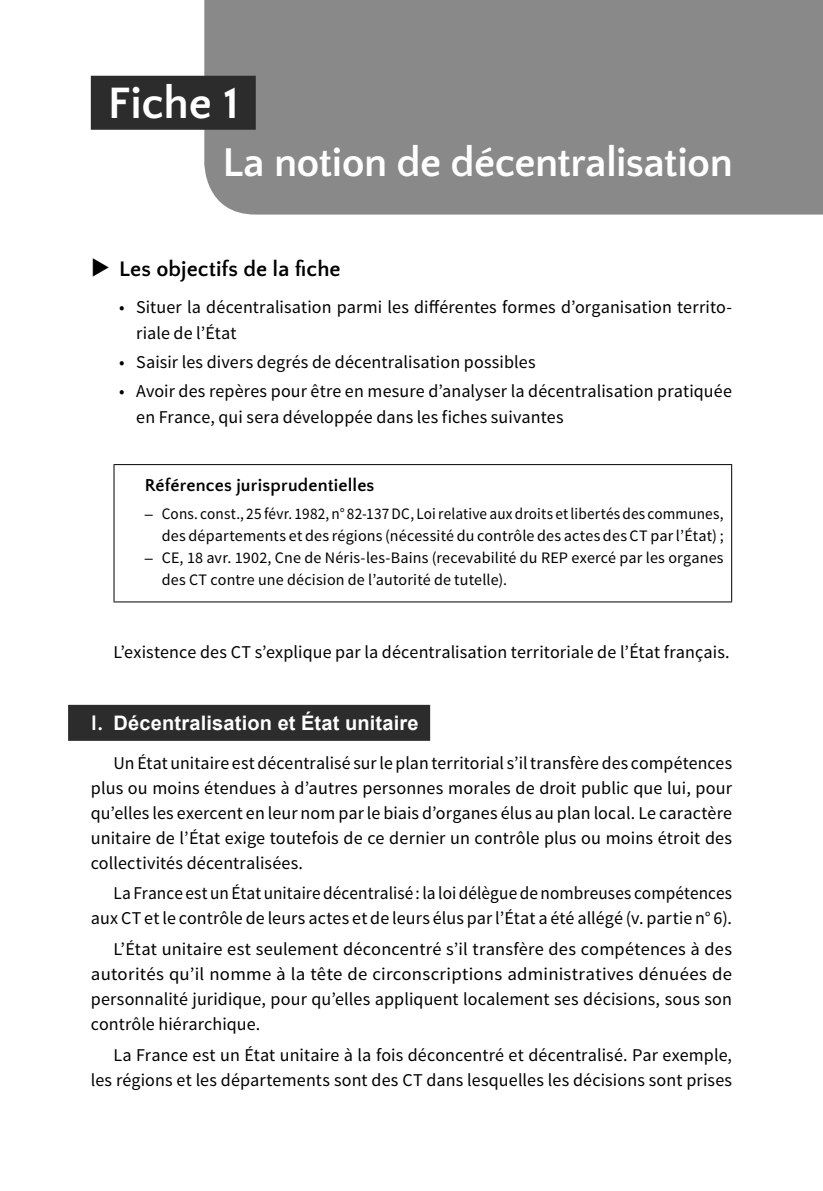
<style>
.page{position:relative;width:823px;height:1191px;background:#fff}
.page>*{position:absolute;margin:0;border:0;box-sizing:border-box;transform-origin:0 0}
.t1{font:700 46px "Quattrocento Sans";letter-spacing:-.005em;color:#fff}
.t2{font:700 42px "Quattrocento Sans";letter-spacing:-.015em;color:#fff}
.t3{font:700 22px "Quattrocento Sans";color:#000}
.t4{font:700 20px "Arial";letter-spacing:.01em;color:#fff}
.t5{font:18px/25px "Source Sans Pro";letter-spacing:.005em;color:#000}
.t6{font:18px/25px "Source Sans Pro";letter-spacing:.005em;color:#000;text-align:right;scale:.96 1}
.t7{font:700 18px "Quattrocento Sans";letter-spacing:.01em;color:#000}
.t8{font:16px/22px "Source Sans Pro";letter-spacing:.01em;color:#000;text-align:right;scale:.95 1}
.t9{font:16px/22px "Source Sans Pro";letter-spacing:.01em;color:#000}
.s1{font-family:"Avenir"}
.s2{font-family:"Quattrocento Sans";font-size:22px}
</style>
<div class="page">
<div style="left:204px;top:0;width:618px;height:214px;background:#898989"></div>
<div style="left:91px;top:76px;width:164px;height:54px;background:#2c2c2c"></div>
<div style="left:210px;top:139px;width:533px;height:48px;background:#898989"></div>
<div style="left:68px;top:705px;width:362px;height:36px;background:#2c2c2c"></div>
<hr style="left:113px;top:464px;width:618px;height:1px;background:#000">
<hr style="left:113px;top:465px;width:1px;height:136px;background:#000">
<hr style="left:730px;top:465px;width:1px;height:136px;background:#000">
<hr style="left:113px;top:601px;width:618px;height:1px;background:#000">
<h1 class="t1" style="left:108px;top:84px;width:132px">Fiche 1</h1>
<h2 class="t2" style="left:222px;top:145px;width:511px">La notion de décentralisation</h2>
<p class="t3" style="left:91px;top:259px;width:251px">▶ Les objectifs de la fiche</p>
<p class="t5" style="left:136px;top:295px;width:597px;line-height:26px;text-indent:-17px">• Situer la décentralisation parmi les différentes formes d’organisation territo&shy;riale de l’État</p>
<p class="t5" style="left:119px;top:351px;width:417px">• Saisir les divers degrés de décentralisation possibles</p>
<p class="t5" style="left:136px;top:379px;width:597px;line-height:26px;text-indent:-17px">• Avoir des repères pour être en mesure d’analyser la décentralisation pratiquée en France, qui sera développée dans les fiches suivantes</p>
<p class="t7" style="left:145px;top:478px;width:231px">Références jurisprudentielles</p>
<p class="t8" style="left:145px;top:504px;width:610px"><span class="s1">–</span> Cons. const., 25 févr. 1982, n° 82-137 DC, Loi relative aux droits et libertés des communes, des départements et des régions (nécessité du contrôle des actes des CT par l’État) ;</p>
<p class="t9" style="left:162px;top:548px;width:563px;text-indent:-17px"><span class="s1">–</span> CE, 18 avr. 1902, Cne de Néris-les-Bains (recevabilité du REP exercé par les organes des CT contre une décision de l’autorité de tutelle).</p>
<p class="t5" style="left:113px;top:641px;width:617px">L’existence des CT s’explique par la décentralisation territoriale de l’État français.</p>
<p class="t4" style="left:91px;top:711px;width:329px"><span class="s2">I.</span> Décentralisation et État unitaire</p>
<p class="t5" style="left:91px;top:752px;width:642px;text-align:justify;text-indent:23px">Un État unitaire est décentralisé sur le plan territorial s’il transfère des compétences plus ou moins étendues à d’autres personnes morales de droit public que lui, pour qu’elles les exercent en leur nom par le biais d’organes élus au plan local. Le caractère unitaire de l’État exige toutefois de ce dernier un contrôle plus ou moins étroit des collectivités décentralisées.</p>
<p class="t6" style="left:91px;top:882px;width:669px">La France est un État unitaire décentralisé : la loi délègue de nombreuses compétences aux CT et le contrôle de leurs actes et de leurs élus par l’État a été allégé (v. partie n° 6).</p>
<p class="t5" style="left:91px;top:938px;width:642px;text-align:justify;text-indent:23px">L’État unitaire est seulement déconcentré s’il transfère des compétences à des autorités qu’il nomme à la tête de circonscriptions administratives dénuées de personnalité juridique, pour qu’elles appliquent localement ses décisions, sous son contrôle hiérarchique.</p>
<p class="t5" style="left:91px;top:1044px;width:642px;text-align:right">La France est un État unitaire à la fois déconcentré et décentralisé. Par exemple, les régions et les départements sont des CT dans lesquelles les décisions sont prises</p>
</div>
